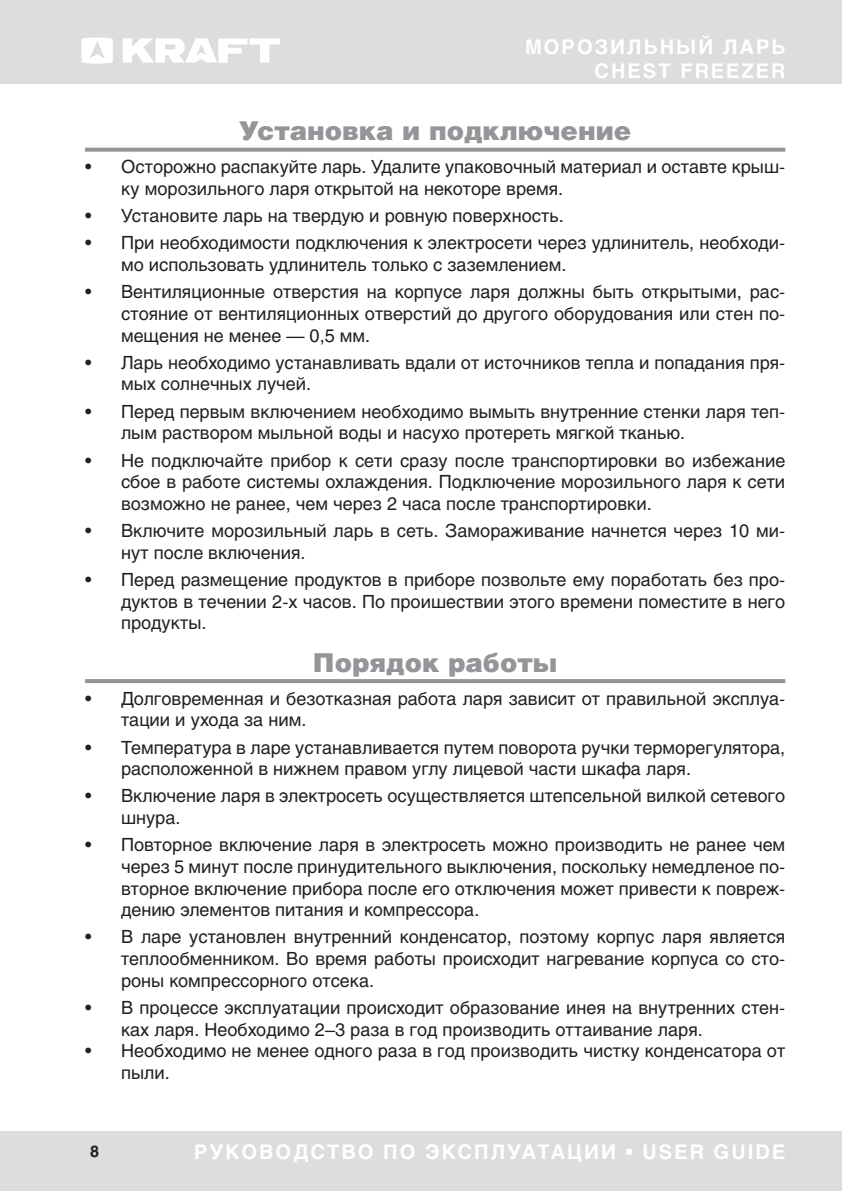
<style>
.page{position:relative;width:842px;height:1191px;background:#fff}
.page>*{position:absolute;margin:0;border:0;box-sizing:border-box;transform-origin:0 0}
.Zag_PODCH{font:900 26px "Helios";color:#939598}
.t1{font:700 20px/24px "Helios";letter-spacing:.1em;color:#fff;text-align:right}
.t2{font:18px/21.6px "Helios";color:#231f20}
.t3{font:700 16px "Helios";color:#231f20}
</style>
<div class="page">
<div style="left:0;top:0;width:842px;height:84px;background:#dcdddf"></div>
<div style="left:0;top:1130px;width:842px;height:61px;background:#dcdddf"></div>
<svg style="left:81px;top:37px;width:32px;height:27px"></svg>
<svg style="left:123px;top:38px;width:157px;height:25px"></svg>
<svg style="left:85px;top:148px;width:700px;height:4px;background:#9c9da0"></svg>
<hr style="left:85px;top:679px;width:700px;height:4px;background:#939598">
<p class="t1" style="left:525px;top:35px;width:262px">МОРОЗИЛЬНЫЙ ЛАРЬ<br>CHEST FREEZER</p>
<p class="Zag_PODCH" style="left:239px;top:115px;width:394px">Установка и подключение</p>
<p class="t2" style="left:121px;top:156px;width:666px;text-indent:-36px">• Осторожно распакуйте ларь. Удалите упаковочный материал и оставте крыш&shy;ку морозильного ларя открытой на некоторе время.</p>
<p class="t2" style="left:85px;top:205px;width:480px">• Установите ларь на твердую и ровную поверхность.</p>
<p class="t2" style="left:121px;top:232px;width:666px;text-indent:-36px">• При необходимости подключения к электросети через удлинитель, необходи&shy;мо использовать удлинитель только с заземлением.</p>
<p class="t2" style="left:121px;top:281px;width:666px;text-align:justify;text-indent:-36px">• Вентиляционные отверстия на корпусе ларя должны быть открытыми, рас&shy;стояние от вентиляционных отверстий до другого оборудования или стен по&shy;мещения не менее — 0,5 мм.</p>
<p class="t2" style="left:121px;top:351px;width:666px;text-indent:-36px">• Ларь необходимо устанавливать вдали от источников тепла и попадания пря&shy;мых солнечных лучей.</p>
<p class="t2" style="left:121px;top:400px;width:664px;text-indent:-36px">• Перед первым включением необходимо вымыть внутренние стенки ларя теп&shy;лым раствором мыльной воды и насухо протереть мягкой тканью.</p>
<p class="t2" style="left:121px;top:449px;width:666px;text-align:justify;text-indent:-36px">• Не подключайте прибор к сети сразу после транспортировки во избежание сбое в работе системы охлаждения. Подключение морозильного ларя к сети возможно не ранее, чем через 2 часа после транспортировки.</p>
<p class="t2" style="left:121px;top:520px;width:666px;text-indent:-36px">• Включите морозильный ларь в сеть. Замораживание начнется через 10 ми&shy;нут после включения.</p>
<p class="t2" style="left:121px;top:568px;width:666px;text-align:justify;text-indent:-36px">• Перед размещение продуктов в приборе позвольте ему поработать без про&shy;дуктов в течении 2-х часов. По проишествии этого времени поместите в него продукты.</p>
<p class="Zag_PODCH" style="left:313px;top:646px;width:246px">Порядок работы</p>
<p class="t2" style="left:121px;top:687px;width:666px;text-indent:-36px">• Долговременная и безотказная работа ларя зависит от правильной эксплуа&shy;тации и ухода за ним.</p>
<p class="t2" style="left:121px;top:736px;width:666px;text-indent:-36px">• Температура в ларе устанавливается путем поворота ручки терморегулятора, расположенной в нижнем правом углу лицевой части шкафа ларя.</p>
<p class="t2" style="left:121px;top:785px;width:666px;text-indent:-36px">• Включение ларя в электросеть осуществляется штепсельной вилкой сетевого шнура.</p>
<p class="t2" style="left:121px;top:834px;width:666px;text-align:justify;text-indent:-36px">• Повторное включение ларя в электросеть можно производить не ранее чем через 5 минут после принудительного выключения, поскольку немедленое по&shy;вторное включение прибора после его отключения может привести к повреж&shy;дению элементов питания и компрессора.</p>
<p class="t2" style="left:121px;top:926px;width:666px;text-align:justify;text-indent:-36px">• В ларе установлен внутренний конденсатор, поэтому корпус ларя является теплообменником. Во время работы происходит нагревание корпуса со сто&shy;роны компрессорного отсека.</p>
<p class="t2" style="left:121px;top:996px;width:666px;text-indent:-36px">• В процессе эксплуатации происходит образование инея на внутренних стен&shy;ках ларя. Необходимо 2–3 раза в год производить оттаивание ларя.</p>
<p class="t2" style="left:121px;top:1039px;width:666px;text-indent:-36px">• Необходимо не менее одного раза в год производить чистку конденсатора от пыли.</p>
<p class="t3" style="left:90px;top:1141px;width:10px">8</p>
<p class="t1" style="left:194px;top:1139px;width:593px">РУКОВОДСТВО ПО ЭКСПЛУАТАЦИИ • USER GUIDE</p>
</div>
